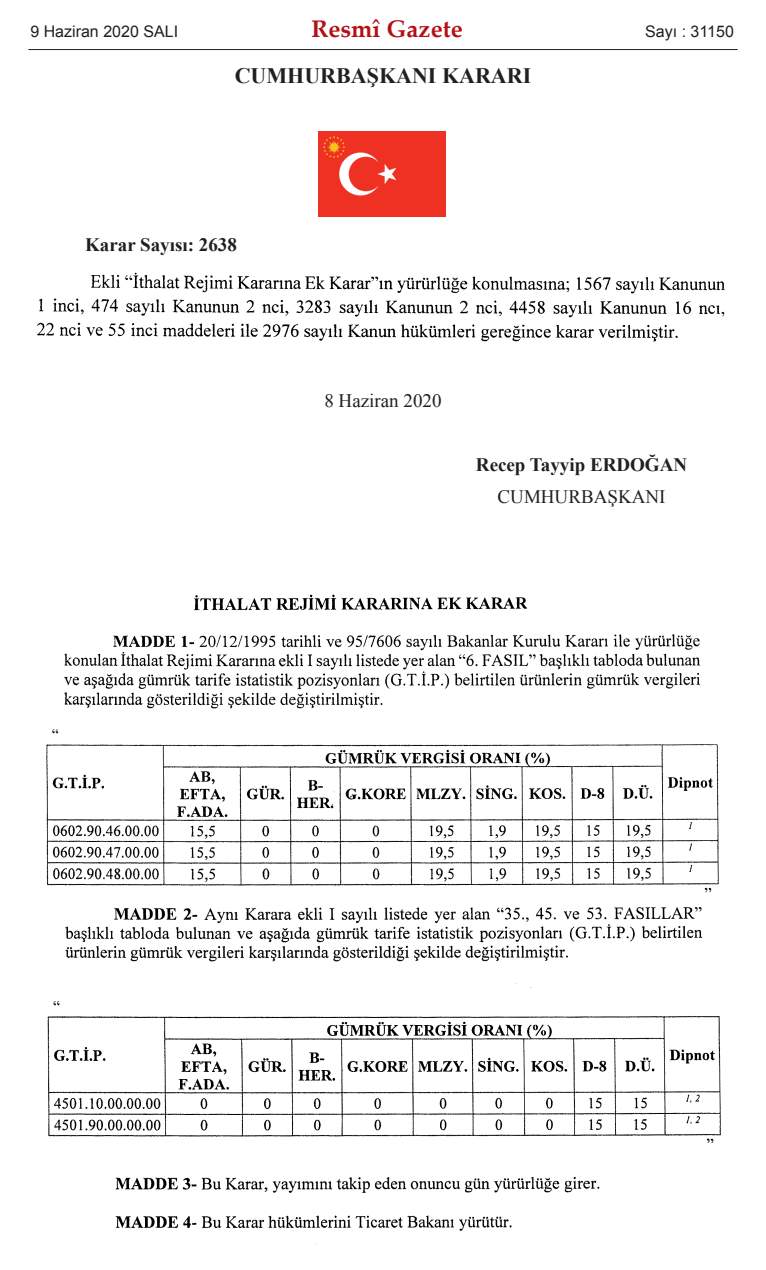
<style>
.page{position:relative;width:766px;height:1270px;background:#fff}
.page>*{position:absolute;margin:0;border:0;box-sizing:border-box;transform-origin:0 0}
.t1{font:700 24px "Palatino Linotype";color:#b40e16}
.t2{font:700 22px "Times New Roman";color:#231f20}
.t3{font:700 19px "Times New Roman";color:#231f20}
.t4{font:19px "Times New Roman";color:#231f20}
.t5{font:16px "Arial";color:#231f20}
</style>
<div class="page">
<img style="left:318px;top:131px;width:127px;height:85px">
<img style="left:37px;top:272px;width:688px;height:70px">
<img style="left:46px;top:594px;width:675px;height:650px">
<hr style="left:28px;top:49px;width:709px;height:1px;background:#231f20">
<p class="t5" style="left:30px;top:22px;width:149px">9 Haziran 2020 SALI</p>
<p class="t1" style="left:311px;top:19px;width:153px">Resmî Gazete</p>
<p class="t5" style="left:645px;top:22px;width:90px">Sayı : 31150</p>
<p class="t2" style="left:234px;top:63px;width:298px">CUMHURBAŞKANI KARARI</p>
<p class="t3" style="left:85px;top:234px;width:153px">Karar Sayısı: 2638</p>
<p class="t4" style="left:324px;top:390px;width:119px">8 Haziran 2020</p>
<p class="t3" style="left:476px;top:454px;width:213px">Recep Tayyip ERDOĞAN</p>
<p class="t4" style="left:497px;top:486px;width:169px">CUMHURBAŞKANI</p>
</div>
